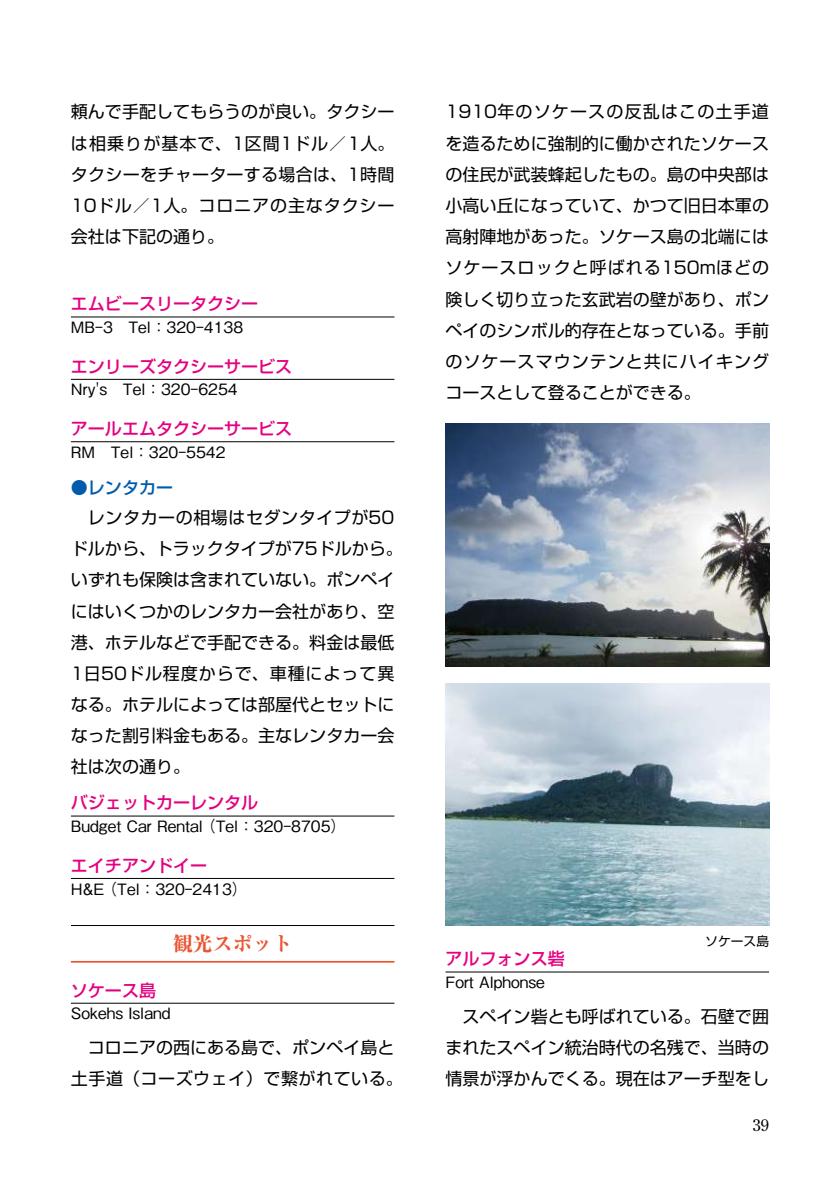
<style>
.page{position:relative;width:840px;height:1191px;background:#fff}
.page>*{position:absolute;margin:0;border:0;box-sizing:border-box;transform-origin:0 0}
.t1{font:800 19.8px "Ryumin Pro";color:#ea5532}
.t2{font:17px/31.2px "Shin Go Pro";color:#000;text-align:justify}
.t3{font:500 17px "Shin Go Pro";color:#e4007f}
.t4{font:500 17px "Shin Go Pro";color:#005bac}
.t5{font:16.2px "Century Old Style Std";color:#000}
.t6{font:500 15.6px "Gothic BBB Pro";color:#000}
.t7{font:12.8px "Shin Go Pro";color:#000}
</style>
<div class="page">
<hr style="left:71px;top:317px;width:323px;height:1px;background:#000">
<hr style="left:71px;top:379px;width:323px;height:1px;background:#000">
<hr style="left:71px;top:441px;width:323px;height:1px;background:#000">
<hr style="left:71px;top:815px;width:323px;height:1px;background:#000">
<hr style="left:71px;top:878px;width:323px;height:1px;background:#000">
<hr style="left:71px;top:925px;width:323px;height:1px;background:#000">
<hr style="left:71px;top:961px;width:323px;height:1px;background:#ea5532">
<hr style="left:71px;top:1003px;width:323px;height:1px;background:#000">
<hr style="left:445px;top:971px;width:323px;height:1px;background:#000">
<img style="left:445px;top:683px;width:323px;height:242px">
<img style="left:445px;top:424px;width:323px;height:242px">
<p class="t2" style="left:71px;top:94px;width:325px">頼んで手配してもらうのが良い。タクシーは相乗りが基本で、1区間1ドル／1人。タクシーをチャーターする場合は、1時間10ドル／1人。コロニアの主なタクシー会社は下記の通り。</p>
<p class="t3" style="left:71px;top:290px;width:189px">エムビースリータクシー</p>
<p class="t6" style="left:71px;top:315px;width:174px">MB-3　Tel：320-4138</p>
<p class="t3" style="left:71px;top:352px;width:223px">エンリーズタクシーサービス</p>
<p class="t6" style="left:71px;top:377px;width:168px">Nry's　Tel：320-6254</p>
<p class="t3" style="left:71px;top:415px;width:223px">アールエムタクシーサービス</p>
<p class="t6" style="left:71px;top:439px;width:156px">RM　Tel：320-5542</p>
<p class="t4" style="left:71px;top:474px;width:104px">●レンタカー</p>
<p class="t2" style="left:71px;top:500px;width:333px;text-align:left">　レンタカーの相場はセダンタイプが50ドルから、トラックタイプが75ドルから。いずれも保険は含まれていない。ポンペイにはいくつかのレンタカー会社があり、空港、ホテルなどで手配できる。料金は最低<br>1日50ドル程度からで、車種によって異なる。ホテルによっては部屋代とセットになった割引料金もある。主なレンタカー会社は次の通り。</p>
<p class="t3" style="left:71px;top:789px;width:189px">バジェットカーレンタル</p>
<p class="t6" style="left:71px;top:813px;width:276px">Budget Car Rental （Tel：320-8705）</p>
<p class="t3" style="left:71px;top:851px;width:138px">エイチアンドイー</p>
<p class="t6" style="left:71px;top:876px;width:178px">H&amp;E （Tel：320-2413）</p>
<p class="t1" style="left:173px;top:928px;width:121px">観光スポット</p>
<p class="t3" style="left:71px;top:976px;width:87px">ソケース島</p>
<p class="t6" style="left:71px;top:1001px;width:101px">Sokehs Island</p>
<p class="t2" style="left:71px;top:1030px;width:333px">　コロニアの西にある島で、ポンペイ島と土手道（コーズウェイ）で繋がれている。</p>
<p class="t2" style="left:445px;top:94px;width:325px">1910年のソケースの反乱はこの土手道を造るために強制的に働かされたソケースの住民が武装蜂起したもの。島の中央部は小高い丘になっていて、かつて旧日本軍の高射陣地があった。ソケース島の北端にはソケースロックと呼ばれる150mほどの険しく切り立った玄武岩の壁があり、ポンペイのシンボル的存在となっている。手前のソケースマウンテンと共にハイキングコースとして登ることができる。</p>
<p class="t7" style="left:704px;top:930px;width:65px">ソケース島</p>
<p class="t3" style="left:445px;top:945px;width:121px">アルフォンス砦</p>
<p class="t6" style="left:445px;top:969px;width:101px">Fort Alphonse</p>
<p class="t2" style="left:445px;top:999px;width:325px">　スペイン砦とも呼ばれている。石壁で囲まれたスペイン統治時代の名残で、当時の情景が浮かんでくる。現在はアーチ型をし</p>
<p class="t5" style="left:752px;top:1114px;width:18px">39</p>
</div>
